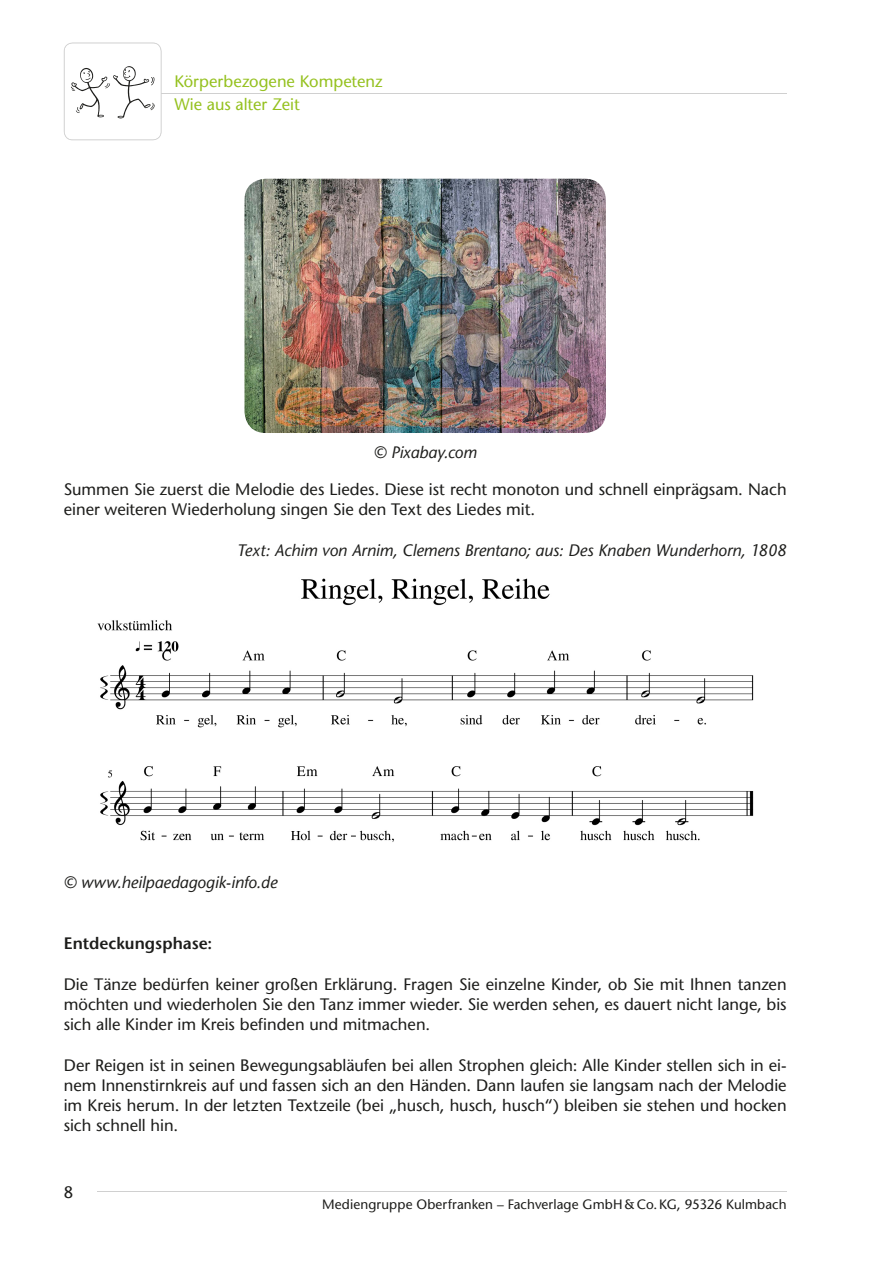
<style>
.page{position:relative;width:893px;height:1263px;background:#fff}
.page>*{position:absolute;margin:0;border:0;box-sizing:border-box;transform-origin:0 0}
.t1{font:500 16.5px/20.2px "Stone Sans Std";color:#1d1d1b;text-align:justify}
.t2{font:italic 500 16.5px "Stone Sans Std";letter-spacing:-.005em;color:#1d1d1b}
.t3{font:500 16.5px/22.5px "Stone Sans Std";color:#95c11f}
.t4{font:600 16.5px "Stone Sans Std";color:#1d1d1b}
.t5{font:500 13.5px "Stone Sans Std";letter-spacing:.005em;color:#1d1d1b}
</style>
<div class="page">
<hr style="left:97px;top:1191px;width:690px;height:1px;background:#d0d0d0">
<hr style="left:161px;top:93px;width:626px;height:1px;background:#d0d0d0">
<svg style="left:64px;top:43px;width:98px;height:97px"></svg>
<img style="left:97px;top:578px;width:657px;height:264px">
<img style="left:244px;top:179px;width:362px;height:254px">
<p class="t3" style="left:174px;top:70px;width:210px">Körperbezogene Kompetenz<br>Wie aus alter Zeit</p>
<p class="t2" style="left:374px;top:442px;width:105px">© Pixabay.com</p>
<p class="t1" style="left:64px;top:479px;width:724px">Summen Sie zuerst die Melodie des Liedes. Diese ist recht monoton und schnell einprägsam. Nach einer weiteren Wiederholung singen Sie den Text des Liedes mit.</p>
<p class="t2" style="left:237px;top:540px;width:551px">Text: Achim von Arnim, Clemens Brentano; aus: Des Knaben Wunderhorn, 1808</p>
<p class="t2" style="left:64px;top:873px;width:215px">© www.heilpaedagogik-info.de</p>
<p class="t4" style="left:64px;top:933px;width:150px">Entdeckungsphase:</p>
<p class="t1" style="left:64px;top:974px;width:724px">Die Tänze bedürfen keiner großen Erklärung. Fragen Sie einzelne Kinder, ob Sie mit Ihnen tanzen möchten und wiederholen Sie den Tanz immer wieder. Sie werden sehen, es dauert nicht lange, bis sich alle Kinder im Kreis befinden und mitmachen.</p>
<p class="t1" style="left:64px;top:1055px;width:724px">Der Reigen ist in seinen Bewegungsabläufen bei allen Strophen gleich: Alle Kinder stellen sich in ei&shy;nem Innenstirnkreis auf und fassen sich an den Händen. Dann laufen sie langsam nach der Melodie im Kreis herum. In der letzten Textzeile (bei „husch, husch, husch“) bleiben sie stehen und hocken sich schnell hin.</p>
<p class="t1" style="left:64px;top:1182px;width:11px">8</p>
<p class="t5" style="left:322px;top:1196px;width:466px">Mediengruppe Oberfranken – Fachverlage GmbH &amp; Co. KG, 95326 Kulmbach</p>
</div>
